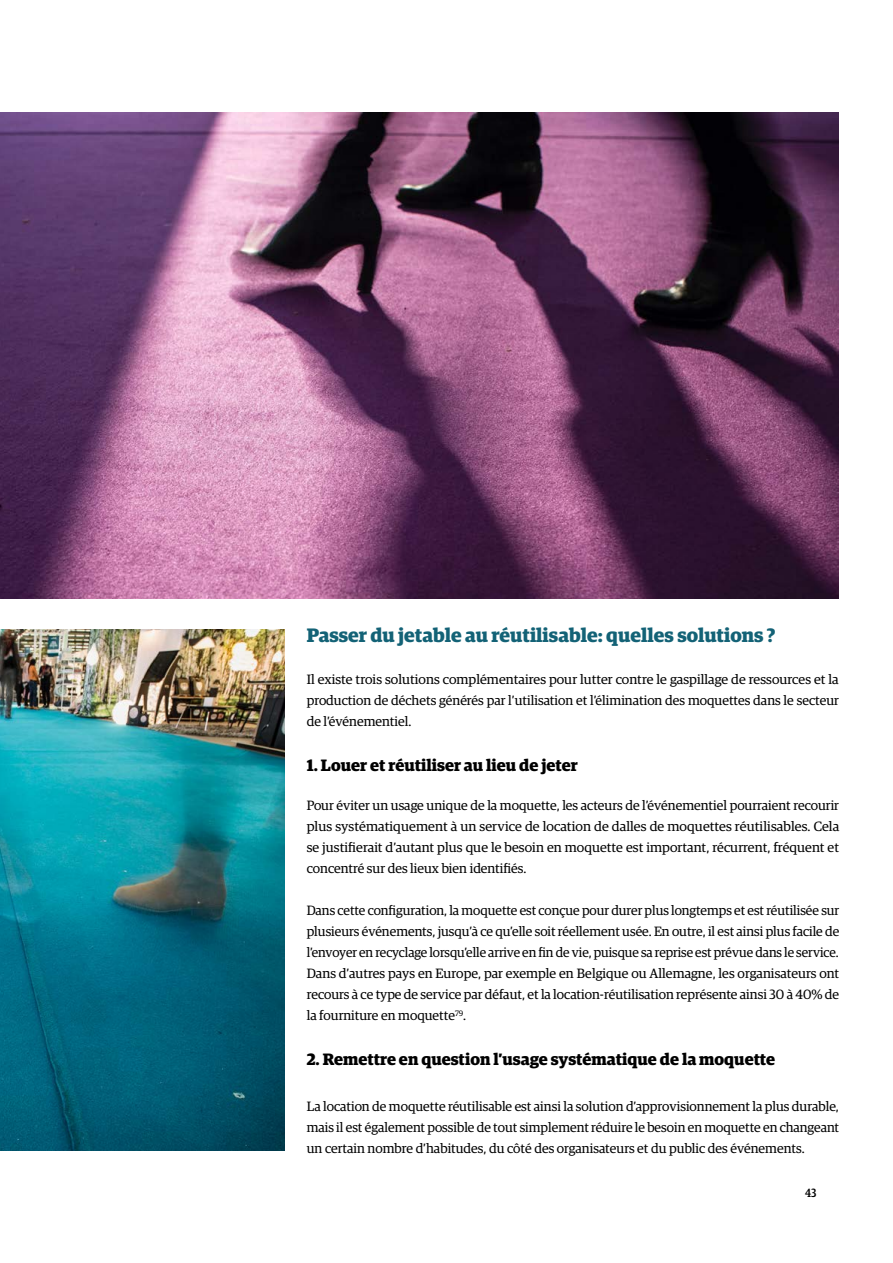
<style>
.page{position:relative;width:893px;height:1263px;background:#fff}
.page>*{position:absolute;margin:0;border:0;box-sizing:border-box;transform-origin:0 0}
.t1{font:700 19.5px "Guardian Egyp";color:#136276}
.t2{font:700 16.5px "Guardian Egyp";color:#000}
.t3{font:13.5px/21px "Guardian Egyp";color:#000;text-align:justify}
.t4{font:500 12px "Guardian Egyp";color:#000;scale:.87 1}
</style>
<div class="page">
<img style="left:0;top:113px;width:839px;height:486px">
<img style="left:0;top:629px;width:285px;height:521px">
<h1 class="t1" style="left:307px;top:620px;width:470px">Passer du jetable au réutilisable: quelles solutions ?</h1>
<p class="t3" style="left:307px;top:668px;width:534px">Il existe trois solutions complémentaires pour lutter contre le gaspillage de ressources et la production de déchets générés par l’utilisation et l’élimination des moquettes dans le secteur de l’événementiel.</p>
<p class="t2" style="left:307px;top:753px;width:273px">1. Louer et réutiliser au lieu de jeter</p>
<p class="t3" style="left:307px;top:794px;width:534px">Pour éviter un usage unique de la moquette, les acteurs de l’événementiel pourraient recourir plus systématiquement à un service de location de dalles de moquettes réutilisables. Cela se justifierait d’autant plus que le besoin en moquette est important, récurrent, fréquent et concentré sur des lieux bien identifiés.</p>
<p class="t3" style="left:307px;top:899px;width:534px">Dans cette configuration, la moquette est conçue pour durer plus longtemps et est réutilisée sur plusieurs événements, jusqu’à ce qu’elle soit réellement usée. En outre, il est ainsi plus facile de l’envoyer en recyclage lorsqu’elle arrive en fin de vie, puisque sa reprise est prévue dans le service.<br>Dans d’autres pays en Europe, par exemple en Belgique ou Allemagne, les organisateurs ont recours à ce type de service par défaut, et la location-réutilisation représente ainsi 30 à 40% de la fourniture en moquette<sup>79</sup>.</p>
<p class="t2" style="left:307px;top:1047px;width:470px">2. Remettre en question l’usage systématique de la moquette</p>
<p class="t3" style="left:307px;top:1095px;width:534px">La location de moquette réutilisable est ainsi la solution d’approvisionnement la plus durable, mais il est également possible de tout simplement réduire le besoin en moquette en changeant un certain nombre d’habitudes, du côté des organisateurs et du public des événements.</p>
<p class="t4" style="left:805px;top:1184px;width:15px">43</p>
</div>
